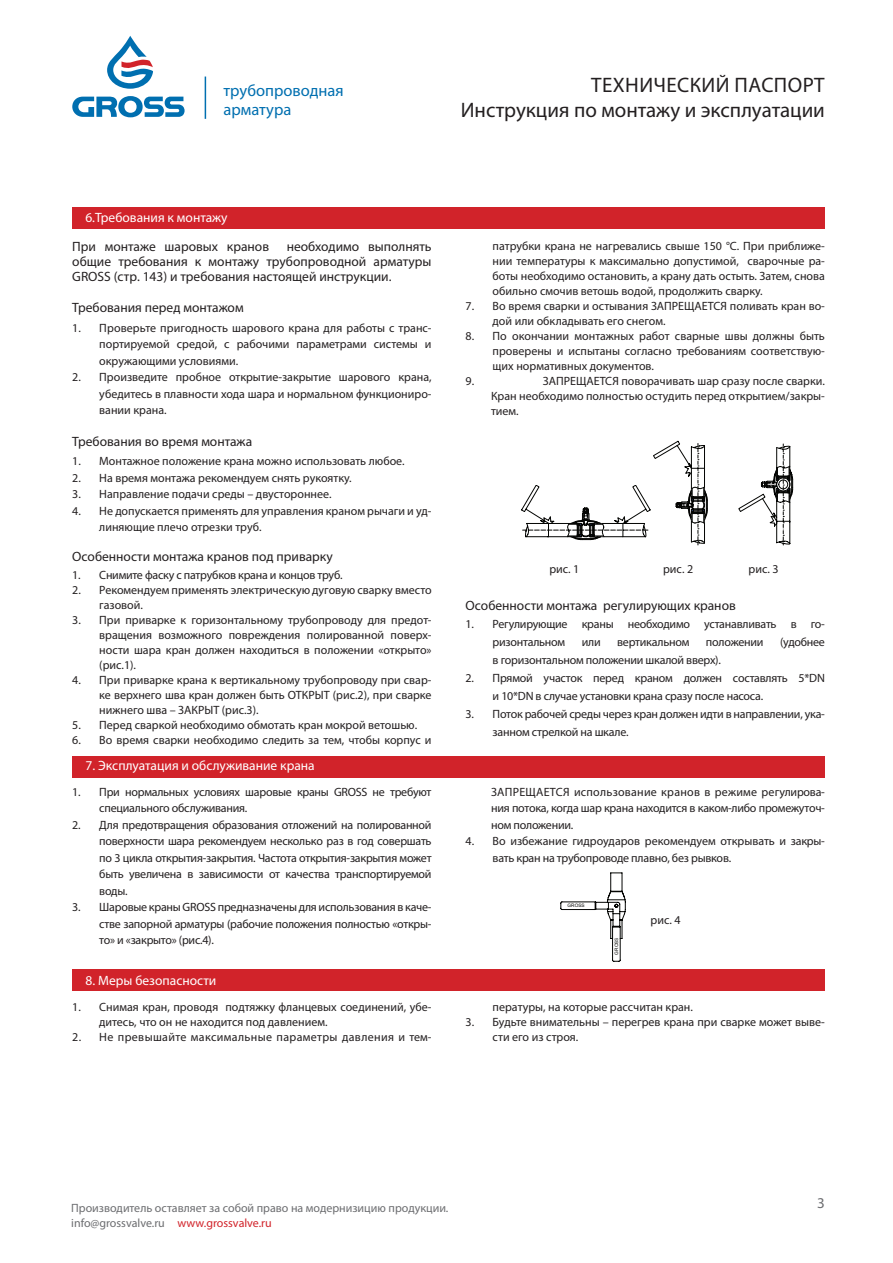
<style>
.page{position:relative;width:893px;height:1263px;background:#fff}
.page>*{position:absolute;margin:0;border:0;box-sizing:border-box;transform-origin:0 0}
.t1{font:21px/25.2px "Myriad Pro";color:#231f20;text-align:right}
.t2{font:16.5px/19.5px "Myriad Pro";color:#006fb0}
.t3{font:15px "Myriad Pro";color:#6c6d70}
.ТЕКСТ{font:13.5px/15px "Myriad Pro";color:#231f20;text-align:justify}
.ПОДЗАГОЛОВОК_ПЛАШКА{font:13.5px "Myriad Pro";color:#fff}
.ТЕКСТ-2{font:12px/15px "Myriad Pro";color:#231f20;text-align:justify}
.ТЕКСТ-3{font:12px/18px "Myriad Pro";letter-spacing:-.02em;color:#231f20}
.t4{font:12px/15px "Myriad Pro";color:#6c6d70}
.ТЕКСТ-4{font:12px "Myriad Pro";letter-spacing:.03em;color:#231f20}
.t5{font:6.75px "Open Sans";color:#040503}
.t6{font:4.8px "Arial";color:#040503}
.s1{color:#d1232a}
</style>
<div class="page">
<svg style="left:107px;top:36px;width:46px;height:53px"></svg>
<svg style="left:72px;top:96px;width:113px;height:21px"></svg>
<hr style="left:205px;top:77px;width:1px;height:42px;background:#006fb0">
<div style="left:73px;top:207px;width:752px;height:22px;background:#d1232a"></div>
<div style="left:72px;top:969px;width:753px;height:22px;background:#d1232a"></div>
<div style="left:72px;top:756px;width:753px;height:21px;background:#d1232a"></div>
<svg style="left:561px;top:873px;width:64px;height:88px"></svg>
<svg style="left:521px;top:441px;width:187px;height:104px"></svg>
<svg style="left:738px;top:444px;width:55px;height:101px"></svg>
<h2 class="t2" style="left:224px;top:80px;width:122px">трубопроводная арматура</h2>
<h1 class="t1" style="left:461px;top:72px;width:366px">ТЕХНИЧЕСКИЙ ПАСПОРТ<br>Инструкция по монтажу и эксплуатации</h1>
<p class="ПОДЗАГОЛОВОК_ПЛАШКА" style="left:85px;top:209px;width:144px">6.Требования к монтажу</p>
<p class="ТЕКСТ" style="left:72px;top:239px;width:361px;text-indent:214px">необходимо выполнять общие требования к монтажу трубопроводной арматуры GROSS (стр. 143) и требования настоящей инструкции.</p>
<p class="ТЕКСТ" style="left:72px;top:300px;width:173px">Требования перед монтажом</p>
<p class="ТЕКСТ-2" style="left:99px;top:319px;width:334px;line-height:16.5px;text-indent:-27px">1. Проверьте пригодность шарового крана для работы с транс&shy;портируемой средой, с рабочими параметрами системы и окружающими условиями.</p>
<p class="ТЕКСТ-2" style="left:99px;top:369px;width:334px;line-height:16.5px;text-indent:-27px">2. Произведите пробное открытие-закрытие шарового крана, убедитесь в плавности хода шара и нормальном функциониро&shy;вании крана.</p>
<p class="ТЕКСТ" style="left:72px;top:434px;width:181px">Требования во время монтажа</p>
<p class="ТЕКСТ-2" style="left:72px;top:454px;width:334px">1. Монтажное положение крана можно использовать любое.</p>
<p class="ТЕКСТ-2" style="left:72px;top:470px;width:281px">2. На время монтажа рекомендуем снять рукоятку.</p>
<p class="ТЕКСТ-2" style="left:72px;top:487px;width:261px">3. Направление подачи среды – двустороннее.</p>
<p class="ТЕКСТ-2" style="left:99px;top:502px;width:334px;line-height:16.5px;text-indent:-27px">4. Не допускается применять для управления краном рычаги и уд&shy;линяющие плечо отрезки труб.</p>
<p class="ТЕКСТ" style="left:72px;top:548px;width:262px">Особенности монтажа кранов под приварку</p>
<p class="ТЕКСТ-3" style="left:72px;top:566px;width:272px">1. Снимите фаску с патрубков крана и концов труб.</p>
<p class="ТЕКСТ-2" style="left:99px;top:582px;width:334px;text-indent:-27px">2. Рекомендуем применять электрическую дуговую сварку вместо газовой.</p>
<p class="ТЕКСТ-2" style="left:99px;top:612px;width:334px;text-indent:-27px">3. При приварке к горизонтальному трубопроводу для предот&shy;вращения возможного повреждения полированной поверх&shy;ности шара кран должен находиться в положении «открыто» (рис.1).</p>
<p class="ТЕКСТ-2" style="left:99px;top:672px;width:334px;text-indent:-27px">4. При приварке крана к вертикальному трубопроводу при свар&shy;ке верхнего шва кран должен быть ОТКРЫТ (рис.2), при сварке нижнего шва – ЗАКРЫТ (рис.3).</p>
<p class="ТЕКСТ-2" style="left:72px;top:717px;width:346px">5. Перед сваркой необходимо обмотать кран мокрой ветошью.</p>
<p class="ТЕКСТ-2" style="left:72px;top:732px;width:361px">6. Во время сварки необходимо следить за тем, чтобы корпус и</p>
<p class="ТЕКСТ" style="left:72px;top:239px;width:198px">При монтаже шаровых кранов</p>
<p class="ПОДЗАГОЛОВОК_ПЛАШКА" style="left:86px;top:758px;width:231px">7. Эксплуатация и обслуживание крана</p>
<p class="ТЕКСТ-3" style="left:99px;top:783px;width:334px;line-height:16.5px;text-indent:-27px">1. При нормальных условиях шаровые краны GROSS не требуют специального обслуживания.</p>
<p class="ТЕКСТ-2" style="left:99px;top:816px;width:334px;line-height:16.5px;text-indent:-27px">2. Для предотвращения образования отложений на полированной поверхности шара рекомендуем несколько раз в год совершать по 3 цикла открытия-закрытия. Частота открытия-закрытия может быть увеличена в зависимости от качества транспортируемой воды.</p>
<p class="ТЕКСТ-2" style="left:99px;top:899px;width:334px;line-height:16.5px;text-indent:-27px">3. Шаровые краны GROSS предназначены для использования в каче&shy;стве запорной арматуры (рабочие положения полностью «откры&shy;то» и «закрыто» (рис.4).</p>
<p class="ПОДЗАГОЛОВОК_ПЛАШКА" style="left:86px;top:972px;width:132px">8. Меры безопасности</p>
<p class="ТЕКСТ-2" style="left:99px;top:999px;width:334px;text-indent:-27px">1. Снимая кран, проводя подтяжку фланцевых соединений, убе&shy;дитесь, что он не находится под давлением.</p>
<p class="ТЕКСТ-4" style="left:72px;top:1029px;width:361px">2. Не превышайте максимальные параметры давления и тем-</p>
<p class="ТЕКСТ-2" style="left:493px;top:239px;width:334px">патрубки крана не нагревались свыше 150 °C. При приближе&shy;нии температуры к максимально допустимой, сварочные ра&shy;боты необходимо остановить, а крану дать остыть. Затем, снова обильно смочив ветошь водой, продолжить сварку.</p>
<p class="ТЕКСТ-2" style="left:493px;top:299px;width:334px;text-indent:-27px">7. Во время сварки и остывания ЗАПРЕЩАЕТСЯ поливать кран во&shy;дой или обкладывать его снегом.</p>
<p class="ТЕКСТ-2" style="left:493px;top:329px;width:334px;text-indent:-27px">8. По окончании монтажных работ сварные швы должны быть проверены и испытаны согласно требованиям соответствую&shy;щих нормативных документов.</p>
<p class="ТЕКСТ-2" style="left:466px;top:374px;width:10px">9.</p>
<p class="ТЕКСТ-2" style="left:543px;top:374px;width:284px">ЗАПРЕЩАЕТСЯ поворачивать шар сразу после сварки.</p>
<p class="ТЕКСТ-2" style="left:491px;top:389px;width:335px">Кран необходимо полностью остудить перед открытием/закры&shy;тием.</p>
<p class="ТЕКСТ-2" style="left:549px;top:562px;width:32px">рис. 1</p>
<p class="ТЕКСТ-2" style="left:663px;top:562px;width:32px">рис. 2</p>
<p class="ТЕКСТ-2" style="left:749px;top:562px;width:32px">рис. 3</p>
<p class="ТЕКСТ" style="left:466px;top:598px;width:272px">Особенности монтажа регулирующих кранов</p>
<p class="ТЕКСТ-3" style="left:493px;top:615px;width:334px;text-indent:-27px">1. Регулирующие краны необходимо устанавливать в го&shy;ризонтальном</p>
<p class="ТЕКСТ-2" style="left:582px;top:635px;width:20px">или</p>
<p class="ТЕКСТ-3" style="left:617px;top:633px;width:74px">вертикальном</p>
<p class="ТЕКСТ-3" style="left:706px;top:633px;width:59px">положении</p>
<p class="ТЕКСТ-3" style="left:780px;top:633px;width:46px">(удобнее</p>
<p class="ТЕКСТ-3" style="left:493px;top:651px;width:230px">в горизонтальном положении шкалой вверх).</p>
<p class="ТЕКСТ-3" style="left:493px;top:669px;width:334px;text-indent:-27px">2. Прямой участок перед краном должен составлять 5*DN и 10*DN в случае установки крана сразу после насоса.</p>
<p class="ТЕКСТ-3" style="left:493px;top:705px;width:334px;text-indent:-27px">3. Поток рабочей среды через кран должен идти в направлении, ука&shy;занном стрелкой на шкале.</p>
<p class="t5" style="left:681px;top:653px;width:19px">Рис.3</p>
<p class="ТЕКСТ-2" style="left:491px;top:783px;width:335px;line-height:16.5px">ЗАПРЕЩАЕТСЯ использование кранов в режиме регулирова&shy;ния потока, когда шар крана находится в каком-либо промежуточ&shy;ном положении.</p>
<p class="ТЕКСТ-2" style="left:493px;top:833px;width:334px;line-height:16.5px;text-indent:-27px">4. Во избежание гидроударов рекомендуем открывать и закры&shy;вать кран на трубопроводе плавно, без рывков.</p>
<p class="t6" style="left:568px;top:903px;width:19px">GROSS</p>
<p class="t6" style="left:613px;top:954px;width:19px;rotate:-90deg">GROSS</p>
<p class="ТЕКСТ-2" style="left:651px;top:912px;width:32px">рис. 4</p>
<p class="ТЕКСТ-2" style="left:493px;top:999px;width:202px">пературы, на которые рассчитан кран.</p>
<p class="ТЕКСТ-2" style="left:493px;top:1014px;width:334px;text-indent:-27px">3. Будьте внимательны – перегрев крана при сварке может выве&shy;сти его из строя.</p>
<p class="t4" style="left:71px;top:1200px;width:379px">Производитель оставляет за собой право на модернизицию продукции. info@grossvalve.ru <span class="s1">www.grossvalve.ru</span></p>
<p class="t3" style="left:817px;top:1194px;width:9px">3</p>
</div>
